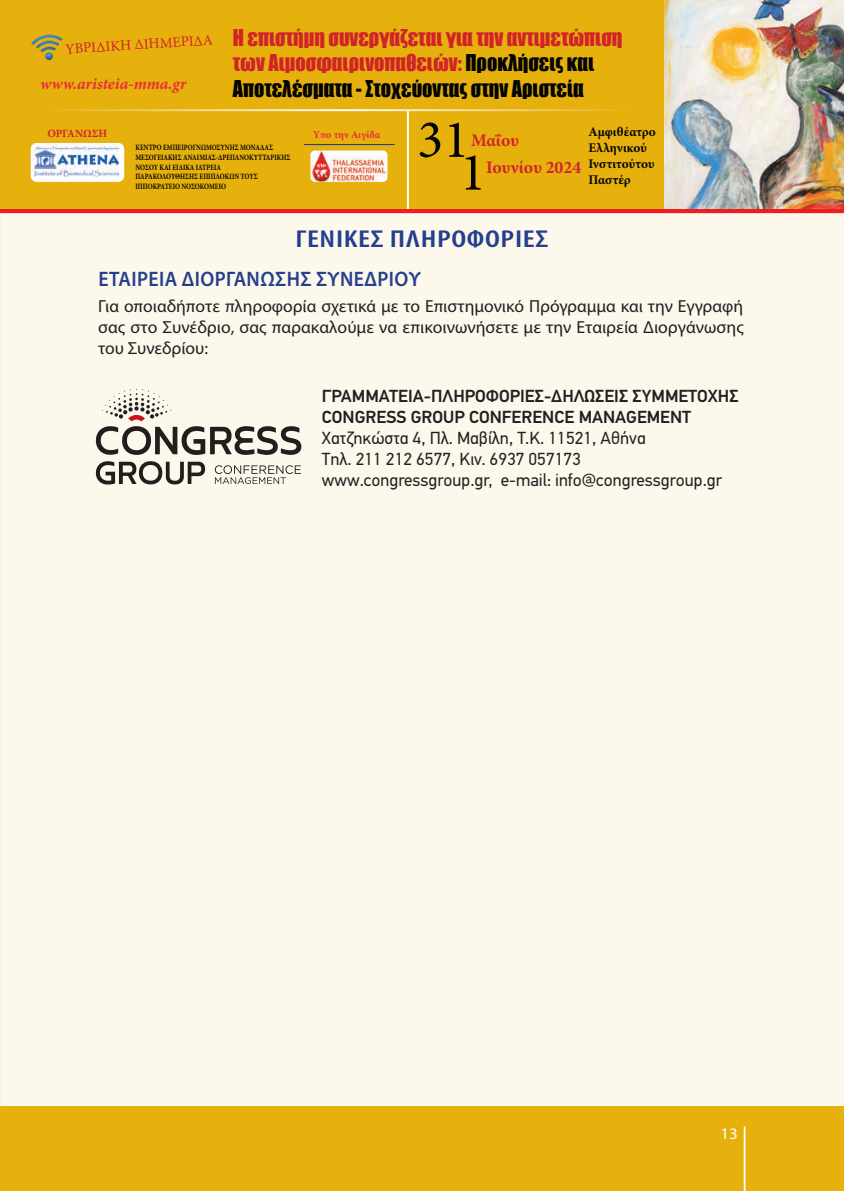
<style>
.page{position:relative;width:844px;height:1191px;background:#fff}
.page>*{position:absolute;margin:0;border:0;box-sizing:border-box;transform-origin:0 0}
.t1{font:54.07px "Minion Pro";color:#040503}
.t2{font:600 condensed 24.5px "Myriad Pro";letter-spacing:.02em;color:#253f8e;scale:1.3 1}
.t3{font:21.35px/25.6px "Impact";color:#d1232a;scale:.95 1}
.t4{font:600 21px "Myriad Pro";letter-spacing:.02em;color:#253f8e;scale:.94 1}
.t5{font:700 17.68px/27.5px "Minion Pro";color:#d1232a}
.t6{font:17.5px/21px "Myriad Pro";letter-spacing:.005em;color:#231f20;text-align:justify}
.t7{font:17.5px/21px "PF Din Text Pro";color:#231f20}
.t8{font:500 17.5px/21px "PF Din Text Pro";color:#231f20}
.t9{font:italic 700 16.28px "Minion Pro";letter-spacing:.005em;color:#ea2d3a}
.t10{font:16.1px "Myriad Pro";color:#fff;scale:1.05 1}
.t11{font:14.53px "Minion Pro";color:#d1232a}
.t12{font:700 13.3px/15.9px "Minion Pro";color:#040503}
.t13{font:700 11.03px "Minion Pro";color:#d1232a}
.t14{font:700 10.5px "Minion Pro";color:#ea2d3a}
.t15{font:700 8.05px/9.8px "Minion Pro";color:#040503;scale:.8 1}
.s1{color:#040503}
</style>
<div class="page">
<div style="left:0;top:0;width:843px;height:1191px;background:#fdf8ec"></div>
<hr style="left:0;top:0;width:2px;height:1191px;background:#e6b00d">
<div style="left:0;top:1106px;width:843px;height:85px;background:#e6b00d"></div>
<hr style="left:743px;top:1126px;width:2px;height:65px;background:#fff">
<hr style="left:0;top:209px;width:843px;height:4px;background:#ee1d23">
<div style="left:0;top:0;width:843px;height:209px;background:#e6b00d"></div>
<img style="left:664px;top:0;width:179px;height:209px">
<img style="left:39px;top:35px;width:21px;height:2px">
<svg style="left:33px;top:37px;width:29px;height:23px"></svg>
<img style="left:36px;top:41px;width:23px;height:3px">
<img style="left:36px;top:44px;width:23px;height:3px">
<img style="left:31px;top:143px;width:93px;height:39px">
<hr style="left:407px;top:111px;width:2px;height:98px;background:#fff">
<hr style="left:14px;top:109px;width:638px;height:2px;background:#fff">
<hr style="left:304px;top:144px;width:90px;height:1px;background:#253f8e">
<img style="left:310px;top:151px;width:77px;height:31px">
<svg style="left:215px;top:465px;width:86px;height:19px"></svg>
<svg style="left:96px;top:389px;width:205px;height:66px"></svg>
<svg style="left:96px;top:461px;width:109px;height:24px"></svg>
<p class="t3" style="left:233px;top:24px;width:411px">H επιστήμη συνεργάζεται για την αντιμετώπιση των Αιμοσφαιρινοπαθειών: <span class="s1">Προκλήσεις και<br>Αποτελέσματα - Στοχεύοντας στην Αριστεία</span></p>
<p class="t12" style="left:588px;top:124px;width:69px">Αμφιθέατρο<br>Ελληνικού<br>Ινστιτούτου<br>Παστέρ</p>
<p class="t11" style="left:65px;top:40px;width:149px;rotate:-4deg">YBΡΙΔΙΚΗ ΔΙΗΜΕΡΙΔΑ</p>
<p class="t9" style="left:40px;top:72px;width:148px">www.aristeia-mma.gr</p>
<h1 class="t1" style="left:417px;top:103px;width:53px">31</h1>
<p class="t13" style="left:47px;top:126px;width:61px">ΟΡΓΑΝΩΣΗ</p>
<p class="t14" style="left:313px;top:127px;width:69px">Yπο την Αιγίδα</p>
<p class="t5" style="left:486px;top:126px;width:97px;text-indent:-15px">Μαΐου<br>Ιουνίου 2024</p>
<p class="t15" style="left:135px;top:142px;width:195px">ΚΕΝΤΡΟ ΕΜΠΕΙΡΟΓΝΩΜΟΣΥΝΗΣ ΜΟΝΑΔΑΣ<br>ΜΕΣΟΓΕΙΑΚΗΣ ΑΝΑΙΜΙΑΣ-ΔΡΕΠΑΝΟΚΥΤΤΑΡΙΚΗΣ<br>ΝΟΣΟΥ ΚΑΙ ΕΙΔΙΚΑ ΙΑΤΡΕΙΑ<br>ΠΑΡΑΚΟΛΟΥΘΗΣΗΣ ΕΠΙΠΛΟΚΩΝ ΤΟΥΣ<br>ΙΠΠΟΚΡΑΤΕΙΟ ΝΟΣΟΚΟΜΕΙΟ</p>
<h1 class="t1" style="left:460px;top:136px;width:27px">1</h1>
<h2 class="t2" style="left:295px;top:224px;width:195px">ΓΕΝΙΚΕΣ ΠΛΗΡΟΦΟΡΙ ΕΣ</h2>
<p class="t4" style="left:98px;top:266px;width:344px">ΕΤΑΙΡΕΙΑ ΔΙΟΡΓΑΝΩΣΗΣ ΣΥΝΕΔΡΙΟΥ</p>
<p class="t6" style="left:98px;top:296px;width:646px">Για οποιαδήποτε πληροφορία σχετικά με το Επιστημονικό Πρόγραμμα και την Εγγραφή σας στο Συνέδριο, σας παρακαλούμε να επικοινωνήσετε με την Εταιρεία Διοργάνωσης του Συνεδρίου:</p>
<p class="t8" style="left:322px;top:386px;width:418px">ΓΡΑΜΜΑΤΕΙΑ-ΠΛΗΡΟΦΟΡΙΕΣ-ΔΗΛΩΣΕΙΣ ΣΥΜΜΕΤΟΧΗΣ<br>CONGRESS GROUP CONFERENCE MANAGEMENT</p>
<p class="t7" style="left:322px;top:428px;width:402px">Χατζηκώστα 4, Πλ. Μαβίλη, Τ.Κ. 11521, Αθήνα<br>Tηλ. 211 212 6577, Κιν. 6937 057173 www.congressgroup.gr, e-mail: info@congressgroup.gr</p>
<p class="t10" style="left:720px;top:1123px;width:18px">13</p>
</div>
